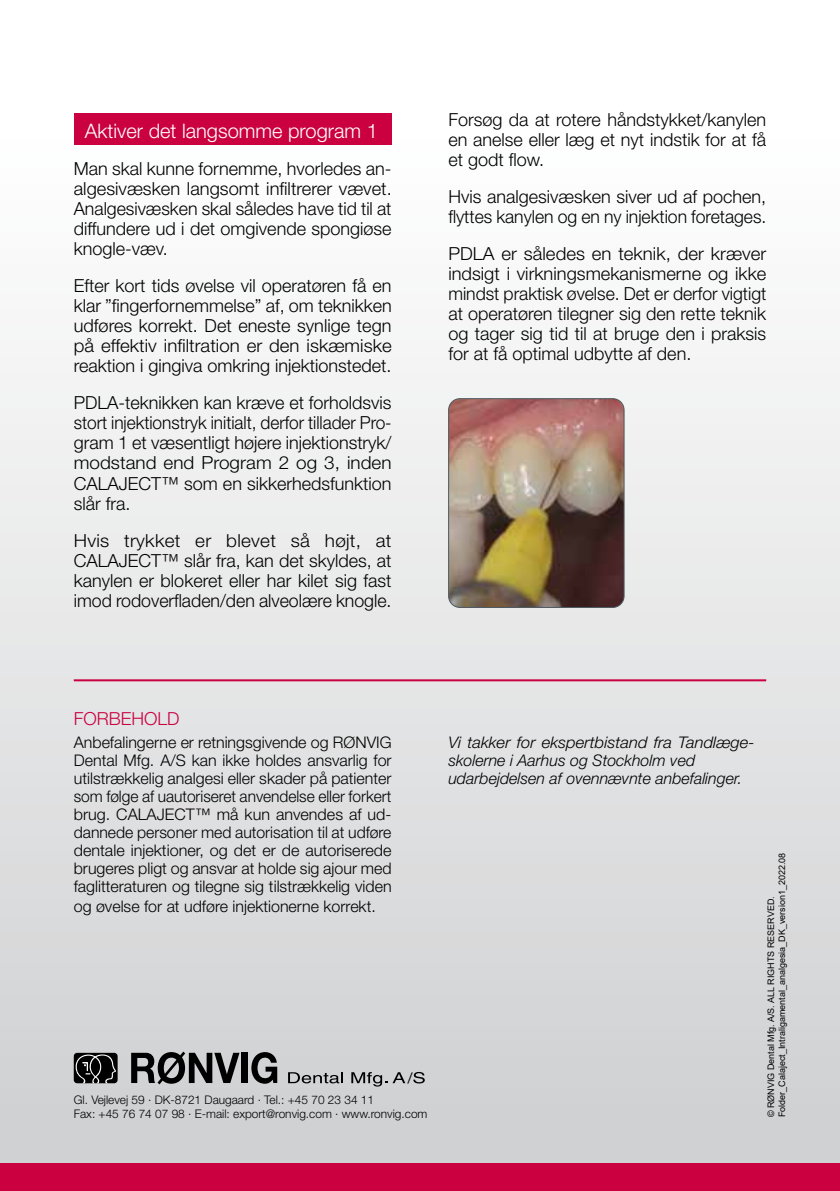
<style>
.page{position:relative;width:840px;height:1191px;background:#fff}
.page>*{position:absolute;margin:0;border:0;box-sizing:border-box;transform-origin:0 0}
.t1{font:300 20px "Helvetica Neue LT Std";color:#fff}
.t2{font:300 18px/20px "Helvetica Neue LT Std";color:#000;text-align:justify}
.t3{font:300 18px/20px "Helvetica Neue LT Std";color:#000;text-align:justify;scale:1.05 1}
.t4{font:300 18px "Helvetica Neue LT Std";color:#cb0040}
.t5{font:300 16px/18px "Helvetica Neue LT Std";color:#000;text-align:justify}
.t6{font:italic 300 16px/18px "Helvetica Neue LT Std";color:#000;scale:1.04 1}
.t7{font:500 15.4px "Helvetica Neue";color:#000}
.t8{font:300 11.8px/14.4px "Helvetica Neue LT Std";color:#000}
.t9{font:9px/10.8px "Arial";color:#000}
</style>
<div class="page">
<div style="left:0;top:126px;width:839px;height:1065px;background:linear-gradient(to bottom,#fff,#cdcecf)"></div>
<div style="left:0;top:1162px;width:839px;height:29px;background:#cb0040"></div>
<div style="left:74px;top:113px;width:317px;height:32px;background:#cb0040"></div>
<div style="left:74px;top:1052px;width:43px;height:31px;background:#000;border-radius:3px"></div>
<svg style="left:75px;top:1054px;width:42px;height:29px"></svg>
<svg style="left:131px;top:1051px;width:108px;height:33px;background:#686869"></svg>
<div style="left:241px;top:1052px;width:6px;height:31px;background:#000"></div>
<svg style="left:251px;top:1052px;width:26px;height:31px"></svg>
<svg style="left:413px;top:1072px;width:11px;height:11px"></svg>
<svg style="left:288px;top:1072px;width:55px;height:11px"></svg>
<svg style="left:351px;top:1072px;width:54px;height:14px"></svg>
<hr style="left:74px;top:679px;width:691px;height:2px;background:#cb0040">
<img style="left:448px;top:399px;width:175px;height:208px">
<div style="left:448px;top:398px;width:176px;height:209px;border:1px solid #4b575f;border-radius:11px"></div>
<p class="t1" style="left:85px;top:118px;width:294px">Aktiver det langsomme program 1</p>
<p class="t2" style="left:74px;top:158px;width:319px">Man skal kunne fornemme, hvorledes an&shy;algesivæsken langsomt infiltrerer vævet.<br>Analgesivæsken skal således have tid til at diffundere ud i det omgivende spongiøse knogle-væv.</p>
<p class="t2" style="left:74px;top:275px;width:319px">Efter kort tids øvelse vil operatøren få en klar ”fingerfornemmelse” af, om teknikken udføres korrekt. Det eneste synlige tegn på effektiv infiltration er den iskæmiske reaktion i gingiva omkring injektionstedet.</p>
<p class="t2" style="left:74px;top:392px;width:319px">PDLA-teknikken kan kræve et forholdsvis stort injektionstryk initialt, derfor tillader Pro&shy;gram 1 et væsentligt højere injektionstryk/ modstand end Program 2 og 3, inden CALAJECT™ som en sikkerhedsfunktion slår fra.</p>
<p class="t3" style="left:74px;top:530px;width:304px">Hvis trykket er blevet så højt, at CALAJECT™ slår fra, kan det skyldes, at kanylen er blokeret eller har kilet sig fast imod rodoverfladen/den alveolære knogle.</p>
<p class="t2" style="left:448px;top:109px;width:319px">Forsøg da at rotere håndstykket/kanylen en anelse eller læg et nyt indstik for at få et godt flow.</p>
<p class="t2" style="left:448px;top:186px;width:319px">Hvis analgesivæsken siver ud af pochen, flyttes kanylen og en ny injektion foretages.</p>
<p class="t2" style="left:448px;top:243px;width:319px">PDLA er således en teknik, der kræver indsigt i virkningsmekanismerne og ikke mindst praktisk øvelse. Det er derfor vigtigt at operatøren tilegner sig den rette teknik og tager sig tid til at bruge den i praksis for at få optimal udbytte af den.</p>
<p class="t4" style="left:74px;top:707px;width:107px">FORBEHOLD</p>
<p class="t5" style="left:74px;top:733px;width:319px">Anbefalingerne er retningsgivende og RØNVIG Dental Mfg. A/S kan ikke holdes ansvarlig for utilstrækkelig analgesi eller skader på patienter som følge af uautoriseret anvendelse eller forkert brug. CALAJECT™ må kun anvendes af ud&shy;dannede personer med autorisation til at udføre dentale injektioner, og det er de autoriserede brugeres pligt og ansvar at holde sig ajour med faglitteraturen og tilegne sig tilstrækkelig viden</p>
<p class="t5" style="left:74px;top:897px;width:303px">og øvelse for at udføre injektionerne korrekt.</p>
<p class="t7" style="left:407px;top:1068px;width:7px">/</p>
<p class="t8" style="left:74px;top:1092px;width:355px">Gl. Vejlevej 59 . DK-8721 Daugaard . Tel.: +45 70 23 34 11<br>Fax: +45 76 74 07 98 . E-mail: export@ronvig.com . www.ronvig.com</p>
<p class="t6" style="left:448px;top:733px;width:296px">Vi takker for ekspertbistand fra Tandlæge&shy;skolerne i Aarhus og Stockholm ved udarbejdelsen af ovennævnte anbefalinger.</p>
<p class="t9" style="left:765px;top:1117px;width:266px;rotate:-90deg">© RØNVIG Dental Mfg. A/S. ALL RIGHTS RESERVED.<br>Folder_Calaject_Intraligamental_analgesia_DK_version1_2022.08</p>
</div>
